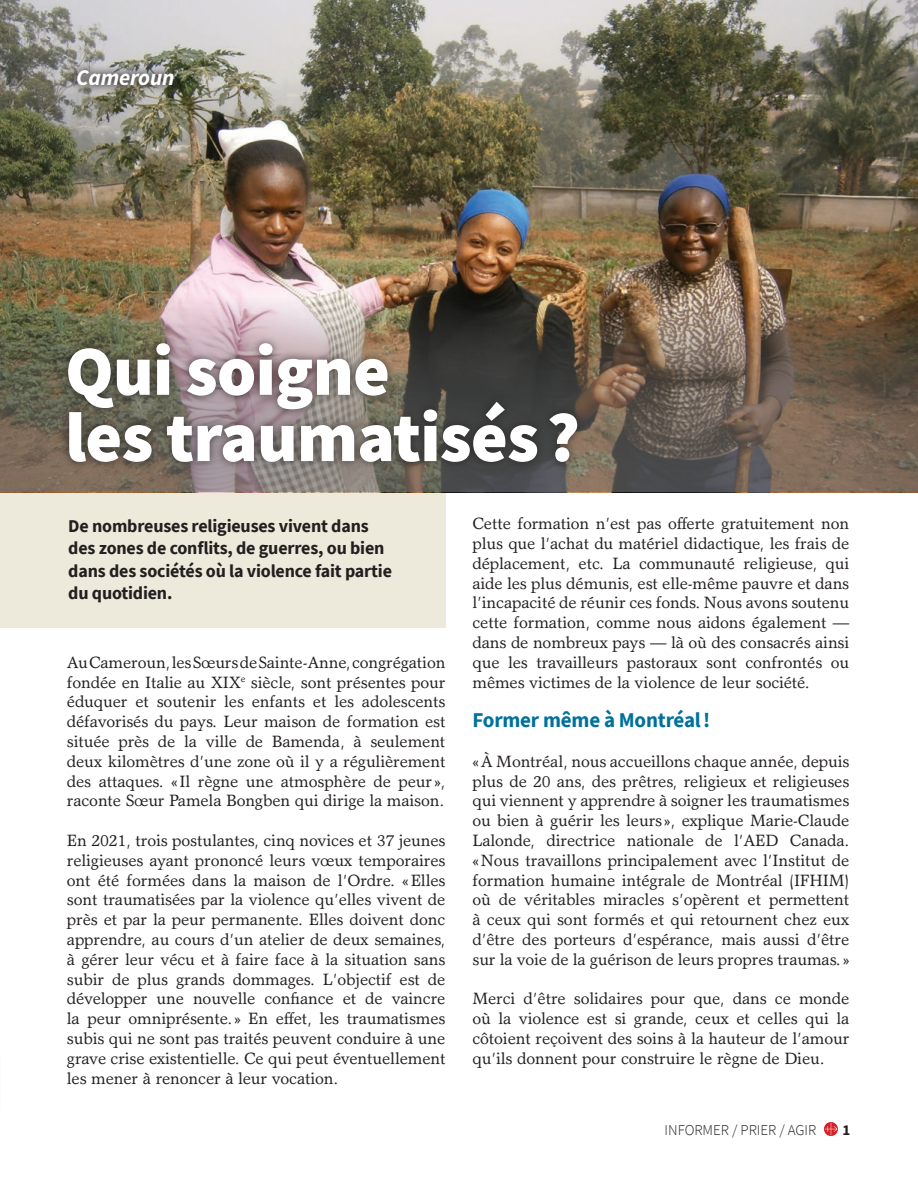
<style>
.page{position:relative;width:918px;height:1188px;background:#fff}
.page>*{position:absolute;margin:0;border:0;box-sizing:border-box;transform-origin:0 0}
.t1{font:900 70.35px/66.3px "Source Sans Pro";letter-spacing:-.01em;color:#fff}
.t2{font:italic 700 22.5px "Source Sans Pro";letter-spacing:-.01em;color:#fff}
.t3{font:700 21px "Source Sans Pro";letter-spacing:-.01em;color:#00719b}
.t4{font:700 18px/22.5px "Source Sans Pro";letter-spacing:-.01em;color:#231f20}
.t5{font:16.5px/19.8px "Garth Graphic Std";letter-spacing:-.01em;color:#231f20;text-align:justify}
.t6{font:300 15px "Source Sans Pro";color:#231f20}
.t7{font:700 15px "Source Sans Pro";color:#231f20}
</style>
<div class="page">
<img style="left:0;top:0;width:918px;height:297px">
<img style="left:0;top:297px;width:918px;height:195px">
<svg style="left:824px;top:1122px;width:14px;height:14px"></svg>
<svg style="left:825px;top:1123px;width:12px;height:12px"></svg>
<div style="left:59px;top:334px;width:527px;height:137px;background:#231f20;opacity:.75"></div>
<div style="left:68px;top:61px;width:114px;height:34px;background:#231f20;opacity:.75"></div>
<hr style="left:0;top:891px;width:1px;height:162px;background:#fdddc6">
<div style="left:0;top:492px;width:446px;height:136px;background:#edeadb"></div>
<p class="t2" style="left:76px;top:63px;width:100px">Cameroun</p>
<p class="t1" style="left:65px;top:337px;width:516px">Qui soigne<br>les traumatisés?</p>
<p class="t4" style="left:68px;top:514px;width:325px">De nombreuses religieuses vivent dans des zones de conflits, de guerres, ou bien dans des sociétés où la violence fait partie du quotidien.</p>
<p class="t5" style="left:67px;top:652px;width:380px">Au Cameroun, les Sœurs de Sainte-Anne, congrégation fondée en Italie au XIX<sup>e</sup> siècle, sont présentes pour éduquer et soutenir les enfants et les adolescents défavorisés du pays. Leur maison de formation est située près de la ville de Bamenda, à seulement deux kilomètres d’une zone où il y a régulièrement des attaques. « Il règne une atmosphère de peur », raconte Sœur Pamela Bongben qui dirige la maison.</p>
<p class="t5" style="left:67px;top:831px;width:380px">En 2021, trois postulantes, cinq novices et 37 jeunes religieuses ayant prononcé leurs vœux temporaires ont été formées dans la maison de l’Ordre. «Elles sont traumatisées par la violence qu’elles vivent de près et par la peur permanente. Elles doivent donc apprendre, au cours d’un atelier de deux semaines, à gérer leur vécu et à faire face à la situation sans subir de plus grands dommages. L’objectif est de développer une nouvelle confiance et de vaincre la peur omniprésente. » En effet, les traumatismes subis qui ne sont pas traités peuvent conduire à une grave crise existentielle. Ce qui peut éventuellement les mener à renoncer à leur vocation.</p>
<p class="t5" style="left:472px;top:514px;width:378px">Cette formation n’est pas offerte gratuitement non plus que l’achat du matériel didactique, les frais de déplacement, etc. La communauté religieuse, qui aide les plus démunis, est elle-même pauvre et dans l’incapacité de réunir ces fonds. Nous avons soutenu cette formation, comme nous aidons également — dans de nombreux pays — là où des consacrés ainsi que les travailleurs pastoraux sont confrontés ou mêmes victimes de la violence de leur société.</p>
<p class="t3" style="left:472px;top:706px;width:239px">Former même à Montréal!</p>
<p class="t5" style="left:472px;top:751px;width:378px">«À Montréal, nous accueillons chaque année, depuis plus de 20 ans, des prêtres, religieux et religieuses qui viennent y apprendre à soigner les traumatismes ou bien à guérir les leurs», explique Marie-Claude Lalonde, directrice nationale de l’AED Canada. «Nous travaillons principalement avec l’Institut de formation humaine intégrale de Montréal (IFHIM) où de véritables miracles s’opèrent et permettent à ceux qui sont formés et qui retournent chez eux d’être des porteurs d’espérance, mais aussi d’être sur la voie de la guérison de leurs propres traumas. »</p>
<p class="t5" style="left:472px;top:989px;width:378px">Merci d’être solidaires pour que, dans ce monde où la violence est si grande, ceux et celles qui la côtoient reçoivent des soins à la hauteur de l’amour qu’ils donnent pour construire le règne de Dieu.</p>
<p class="t6" style="left:665px;top:1121px;width:153px">INFORMER / PRIER / AGIR</p>
<p class="t7" style="left:843px;top:1120px;width:9px">1</p>
</div>
